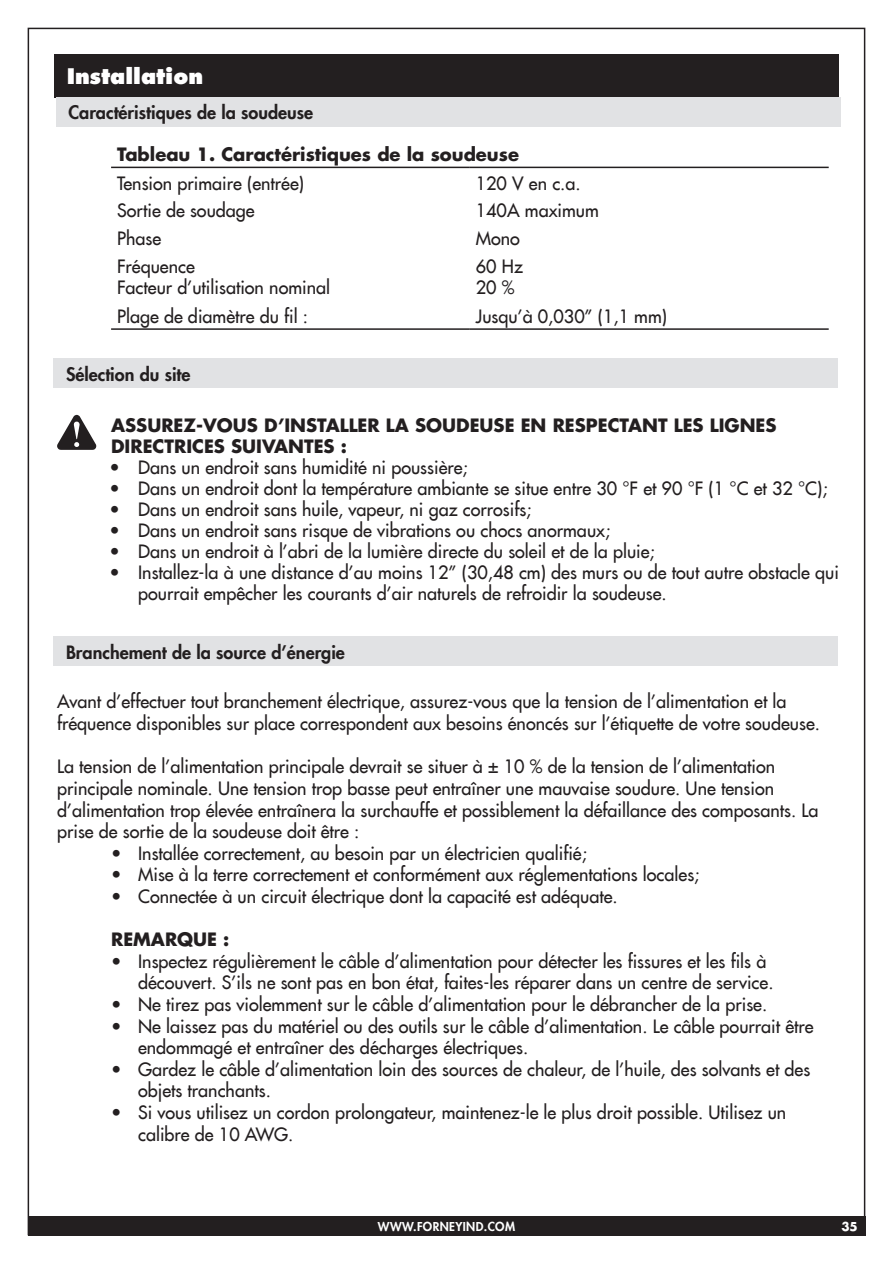
<style>
.page{position:relative;width:893px;height:1263px;background:#fff}
.page>*{position:absolute;margin:0;border:0;box-sizing:border-box;transform-origin:0 0}
.Drakes_Header_Style{font:800 21px "Futura LT";color:#fff}
.Drakes_Paragraph_Sty{font:18px/21.6px "Futura LT";color:#231f20}
.Drakes_Number_Style{font:18px "Futura LT";color:#231f20}
.Drakes_Paragraph_Sty-2{font:700 18px/21.6px "Futura LT";color:#231f20}
.Drakes_Header_Style-2{font:800 18px "Futura LT";color:#231f20}
.Drakes_Number_Style-2{font:700 18px "Futura LT";color:#231f20}
.t1{font:800 12px "Futura LT";letter-spacing:.03em;color:#fff}
.t2{font:700 12px "Futura LT";color:#fff}
</style>
<div class="page">
<div style="left:28px;top:1216px;width:837px;height:19px;background:#231f20"></div>
<hr style="left:111px;top:167px;width:359px;height:1px;background:#231f20">
<hr style="left:470px;top:167px;width:359px;height:1px;background:#231f20">
<hr style="left:111px;top:328px;width:359px;height:2px;background:#231f20">
<hr style="left:470px;top:328px;width:359px;height:2px;background:#231f20">
<svg style="left:57px;top:415px;width:39px;height:35px"></svg>
<div style="left:54px;top:54px;width:785px;height:43px;background:#231f20"></div>
<div style="left:56px;top:97px;width:785px;height:29px;background:#e1e2e4"></div>
<div style="left:53px;top:358px;width:785px;height:30px;background:#e1e2e4"></div>
<div style="left:53px;top:636px;width:785px;height:30px;background:#e1e2e4"></div>
<p class="Drakes_Header_Style" style="left:67px;top:63px;width:138px">Installation</p>
<p class="Drakes_Header_Style-2" style="left:68px;top:101px;width:246px">Caractéristiques de la soudeuse</p>
<p class="Drakes_Number_Style-2" style="left:117px;top:143px;width:403px">Tableau 1. Caractéristiques de la soudeuse</p>
<p class="Drakes_Number_Style" style="left:117px;top:171px;width:188px">Tension primaire (entrée)</p>
<p class="Drakes_Number_Style" style="left:476px;top:171px;width:106px">120 V en c.a.</p>
<p class="Drakes_Number_Style" style="left:117px;top:199px;width:139px">Sortie de soudage</p>
<p class="Drakes_Number_Style" style="left:476px;top:199px;width:125px">140A maximum</p>
<p class="Drakes_Number_Style" style="left:117px;top:227px;width:46px">Phase</p>
<p class="Drakes_Number_Style" style="left:476px;top:227px;width:46px">Mono</p>
<p class="Drakes_Number_Style" style="left:117px;top:254px;width:79px">Fréquence</p>
<p class="Drakes_Number_Style" style="left:117px;top:276px;width:215px">Facteur d’utilisation nominal</p>
<p class="Drakes_Number_Style" style="left:476px;top:254px;width:49px">60 Hz</p>
<p class="Drakes_Number_Style" style="left:476px;top:276px;width:40px">20 %</p>
<p class="Drakes_Number_Style" style="left:117px;top:305px;width:193px">Plage de diamètre du fil :</p>
<p class="Drakes_Number_Style" style="left:476px;top:305px;width:193px">Jusqu’à 0,030” (1,1 mm)</p>
<p class="Drakes_Header_Style-2" style="left:66px;top:362px;width:126px">Sélection du site</p>
<p class="Drakes_Paragraph_Sty-2" style="left:111px;top:414px;width:667px">ASSUREZ-VOUS D’INSTALLER LA SOUDEUSE EN RESPECTANT LES LIGNES<br>DIRECTRICES SUIVANTES :</p>
<p class="Drakes_Paragraph_Sty" style="left:110px;top:457px;width:360px">• Dans un endroit sans humidité ni poussière;</p>
<p class="Drakes_Paragraph_Sty" style="left:110px;top:478px;width:719px">• Dans un endroit dont la température ambiante se situe entre 30 °F et 90 °F (1 °C et 32 °C);</p>
<p class="Drakes_Paragraph_Sty" style="left:110px;top:499px;width:423px">• Dans un endroit sans huile, vapeur, ni gaz corrosifs;</p>
<p class="Drakes_Paragraph_Sty" style="left:110px;top:520px;width:502px">• Dans un endroit sans risque de vibrations ou chocs anormaux;</p>
<p class="Drakes_Paragraph_Sty" style="left:110px;top:541px;width:547px">• Dans un endroit à l’abri de la lumière directe du soleil et de la pluie;</p>
<p class="Drakes_Paragraph_Sty" style="left:138px;top:562px;width:702px;line-height:21px;text-indent:-28px">• Installez-la à une distance d’au moins 12” (30,48 cm) des murs ou de tout autre obstacle qui pourrait empêcher les courants d’air naturels de refroidir la soudeuse.</p>
<p class="Drakes_Header_Style-2" style="left:66px;top:640px;width:280px">Branchement de la source d’énergie</p>
<p class="Drakes_Paragraph_Sty" style="left:57px;top:691px;width:764px">Avant d’effectuer tout branchement électrique, assurez-vous que la tension de l’alimentation et la fréquence disponibles sur place correspondent aux besoins énoncés sur l’étiquette de votre soudeuse.</p>
<p class="Drakes_Paragraph_Sty" style="left:57px;top:756px;width:763px">La tension de l’alimentation principale devrait se situer à ± 10 % de la tension de l’alimentation principale nominale. Une tension trop basse peut entraîner une mauvaise soudure. Une tension d’alimentation trop élevée entraînera la surchauffe et possiblement la défaillance des composants. La prise de sortie de la soudeuse doit être :</p>
<p class="Drakes_Paragraph_Sty" style="left:111px;top:842px;width:477px">• Installée correctement, au besoin par un électricien qualifié;</p>
<p class="Drakes_Paragraph_Sty" style="left:111px;top:864px;width:590px">• Mise à la terre correctement et conformément aux réglementations locales;</p>
<p class="Drakes_Paragraph_Sty" style="left:111px;top:885px;width:508px">• Connectée à un circuit électrique dont la capacité est adéquate.</p>
<p class="Drakes_Paragraph_Sty-2" style="left:111px;top:928px;width:120px">REMARQUE :</p>
<p class="Drakes_Paragraph_Sty" style="left:138px;top:950px;width:637px;text-indent:-27px">• Inspectez régulièrement le câble d’alimentation pour détecter les fissures et les fils à découvert. S’ils ne sont pas en bon état, faites-les réparer dans un centre de service.</p>
<p class="Drakes_Paragraph_Sty" style="left:111px;top:993px;width:658px">• Ne tirez pas violemment sur le câble d’alimentation pour le débrancher de la prise.</p>
<p class="Drakes_Paragraph_Sty" style="left:138px;top:1015px;width:677px;text-indent:-27px">• Ne laissez pas du matériel ou des outils sur le câble d’alimentation. Le câble pourrait être endommagé et entraîner des décharges électriques.</p>
<p class="Drakes_Paragraph_Sty" style="left:138px;top:1058px;width:674px;text-indent:-27px">• Gardez le câble d’alimentation loin des sources de chaleur, de l’huile, des solvants et des objets tranchants.</p>
<p class="Drakes_Paragraph_Sty" style="left:138px;top:1101px;width:650px;text-indent:-27px">• Si vous utilisez un cordon prolongateur, maintenez-le le plus droit possible. Utilisez un calibre de 10 AWG.</p>
<p class="t1" style="left:378px;top:1218px;width:139px">WWW.FORNEYIND.COM</p>
<p class="t2" style="left:841px;top:1218px;width:18px">35</p>
</div>
